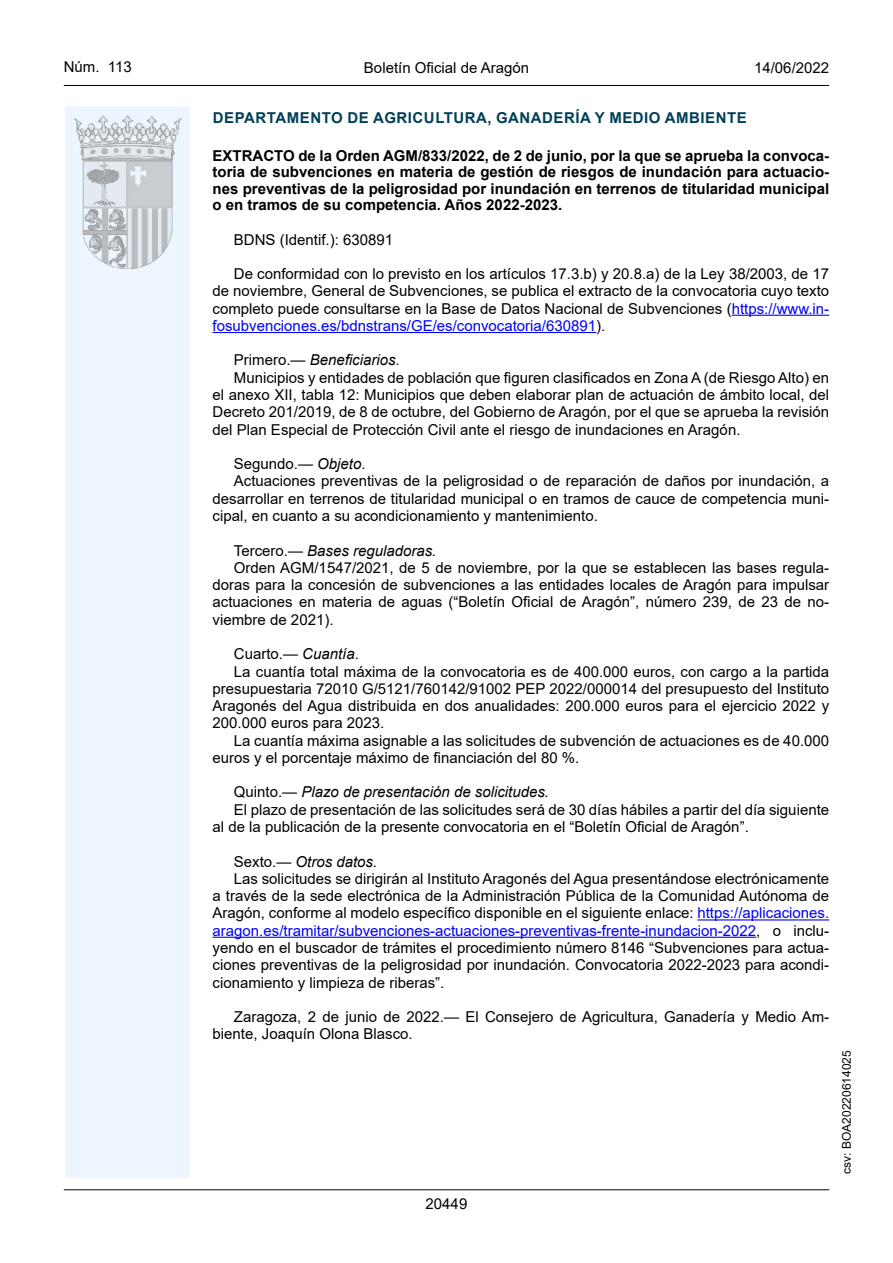
<style>
.page{position:relative;width:893px;height:1263px;background:#fff}
.page>*{position:absolute;margin:0;border:0;box-sizing:border-box;transform-origin:0 0}
.inicio_de_parrafo{font:15px/17.2px "Arial";color:#000;text-align:justify}
.Titulo_text{font:700 15px/16.5px "Arial";color:#000;text-align:justify}
.inicio_de_parrafo-2{font:italic 15px "Arial";color:#000}
.emisor_text{font:700 15px "Arial";letter-spacing:.035em;color:#003f58}
.estilo_head-c{font:15px "Arial";color:#000}
.estilo_head-d{font:15px "Arial MT2";color:#000}
.estilo_head-i{font:15px "Arial MT2";color:#000}
.numero_pagina{font:15px "Arial MT2";color:#000}
.estilo_head-i-2{font:12px "Arial MT2";color:#000}
.s1{color:#0000fa}
.s2{font-style:normal}
.s3{font-family:"Arial MT2";font-style:normal}
.s4{font-style:italic}
.s5{font-family:"Arial MT2"}
</style>
<div class="page">
<hr style="left:64px;top:1189px;width:765px;height:1px;background:#000">
<hr style="left:64px;top:85px;width:765px;height:1px;background:#000">
<div style="left:65px;top:106px;width:125px;height:1072px;background:#edf6fe"></div>
<img style="left:75px;top:115px;width:106px;height:153px">
<hr style="left:732px;top:315px;width:97px;height:1px;background:#0000fa">
<hr style="left:213px;top:332px;width:383px;height:1px;background:#0000fa">
<hr style="left:697px;top:919px;width:132px;height:1px;background:#0000fa">
<hr style="left:213px;top:937px;width:543px;height:1px;background:#0000fa">
<p class="estilo_head-i" style="left:64px;top:57px;width:70px">Núm. 113</p>
<p class="estilo_head-c" style="left:364px;top:57px;width:167px">Boletín Oficial de Aragón</p>
<p class="estilo_head-d" style="left:754px;top:57px;width:77px">14/06/2022</p>
<h5 class="emisor_text" style="left:213px;top:107px;width:535px">DEPARTAMENTO DE AGRICULTURA, GANADERÍA Y MEDIO AMBIENTE</h5>
<p class="Titulo_text" style="left:213px;top:147px;width:618px">EXTRACTO de la Orden AGM/833/2022, de 2 de junio, por la que se aprueba la convoca&shy;toria de subvenciones en materia de gestión de riesgos de inundación para actuacio&shy;nes preventivas de la peligrosidad por inundación en terrenos de titularidad municipal o en tramos de su competencia. Años 2022-2023.</p>
<p class="inicio_de_parrafo" style="left:234px;top:231px;width:161px">BDNS (Identif.): 630891</p>
<p class="inicio_de_parrafo" style="left:213px;top:265px;width:618px;text-indent:21px">De conformidad con lo previsto en los artículos 17.3.b) y 20.8.a) de la Ley 38/2003, de 17 de noviembre, General de Subvenciones, se publica el extracto de la convocatoria cuyo texto completo puede consultarse en la Base de Datos Nacional de Subvenciones (<span class="s1">https://www.in&shy;fosubvenciones.es/bdnstrans/GE/es/convocatoria/630891</span>).</p>
<p class="inicio_de_parrafo-2" style="left:234px;top:350px;width:167px"><span class="s2">Primero.—</span> Beneficiarios<span class="s3">.</span></p>
<p class="inicio_de_parrafo" style="left:213px;top:369px;width:618px;text-indent:21px">Municipios y entidades de población que figuren clasificados en Zona A (de Riesgo Alto) en el anexo XII, tabla 12: Municipios que deben elaborar plan de actuación de ámbito local, del Decreto 201/2019, de 8 de octubre, del Gobierno de Aragón, por el que se aprueba la revisión del Plan Especial de Protección Civil ante el riesgo de inundaciones en Aragón.</p>
<p class="inicio_de_parrafo" style="left:234px;top:455px;width:133px">Segundo.— <span class="s4">Objeto</span><span class="s5">.</span></p>
<p class="inicio_de_parrafo" style="left:213px;top:472px;width:618px;text-indent:21px">Actuaciones preventivas de la peligrosidad o de reparación de daños por inundación, a desarrollar en terrenos de titularidad municipal o en tramos de cauce de competencia muni&shy;cipal, en cuanto a su acondicionamiento y mantenimiento.</p>
<p class="inicio_de_parrafo-2" style="left:234px;top:541px;width:204px"><span class="s2">Tercero.—</span> Bases reguladoras.</p>
<p class="inicio_de_parrafo" style="left:213px;top:559px;width:618px;text-indent:21px">Orden AGM/1547/2021, de 5 de noviembre, por la que se establecen las bases regula&shy;doras para la concesión de subvenciones a las entidades locales de Aragón para impulsar actuaciones en materia de aguas (“Boletín Oficial de Aragón”, número 239, de 23 de no&shy;viembre de 2021).</p>
<p class="inicio_de_parrafo" style="left:234px;top:645px;width:127px">Cuarto.— <span class="s4">Cuantía</span><span class="s5">.</span></p>
<p class="inicio_de_parrafo" style="left:213px;top:662px;width:618px;text-indent:21px">La cuantía total máxima de la convocatoria es de 400.000 euros, con cargo a la partida presupuestaria 72010 G/5121/760142/91002 PEP 2022/000014 del presupuesto del Instituto Aragonés del Agua distribuida en dos anualidades: 200.000 euros para el ejercicio 2022 y 200.000 euros para 2023.</p>
<p class="inicio_de_parrafo" style="left:213px;top:732px;width:618px;text-indent:21px">La cuantía máxima asignable a las solicitudes de subvención de actuaciones es de 40.000 euros y el porcentaje máximo de financiación del 80 %.</p>
<p class="inicio_de_parrafo-2" style="left:234px;top:782px;width:317px"><span class="s2">Quinto.—</span> Plazo de presentación de solicitudes.</p>
<p class="inicio_de_parrafo" style="left:213px;top:801px;width:618px;text-indent:21px">El plazo de presentación de las solicitudes será de 30 días hábiles a partir del día siguiente al de la publicación de la presente convocatoria en el “Boletín Oficial de Aragón”.</p>
<p class="inicio_de_parrafo-2" style="left:234px;top:852px;width:145px"><span class="s2">Sexto.—</span> Otros datos.</p>
<p class="inicio_de_parrafo" style="left:213px;top:870px;width:618px;text-indent:21px">Las solicitudes se dirigirán al Instituto Aragonés del Agua presentándose electrónicamente a través de la sede electrónica de la Administración Pública de la Comunidad Autónoma de Aragón, conforme al modelo específico disponible en el siguiente enlace: <span class="s1">https://aplicaciones. aragon.es/tramitar/subvenciones-actuaciones-preventivas-frente-inundacion-2022</span>, o inclu&shy;yendo en el buscador de trámites el procedimiento número 8146 “Subvenciones para actua&shy;ciones preventivas de la peligrosidad por inundación. Convocatoria 2022-2023 para acondi&shy;cionamiento y limpieza de riberas”.</p>
<p class="inicio_de_parrafo" style="left:213px;top:1008px;width:618px;text-indent:21px">Zaragoza, 2 de junio de 2022.— El Consejero de Agricultura, Ganadería y Medio Am&shy;biente, Joaquín Olona Blasco.</p>
<p class="numero_pagina" style="left:426px;top:1193px;width:43px">20449</p>
<p class="estilo_head-i-2" style="left:838px;top:1174px;width:125px;rotate:-90deg">csv: BOA20220614025</p>
</div>
